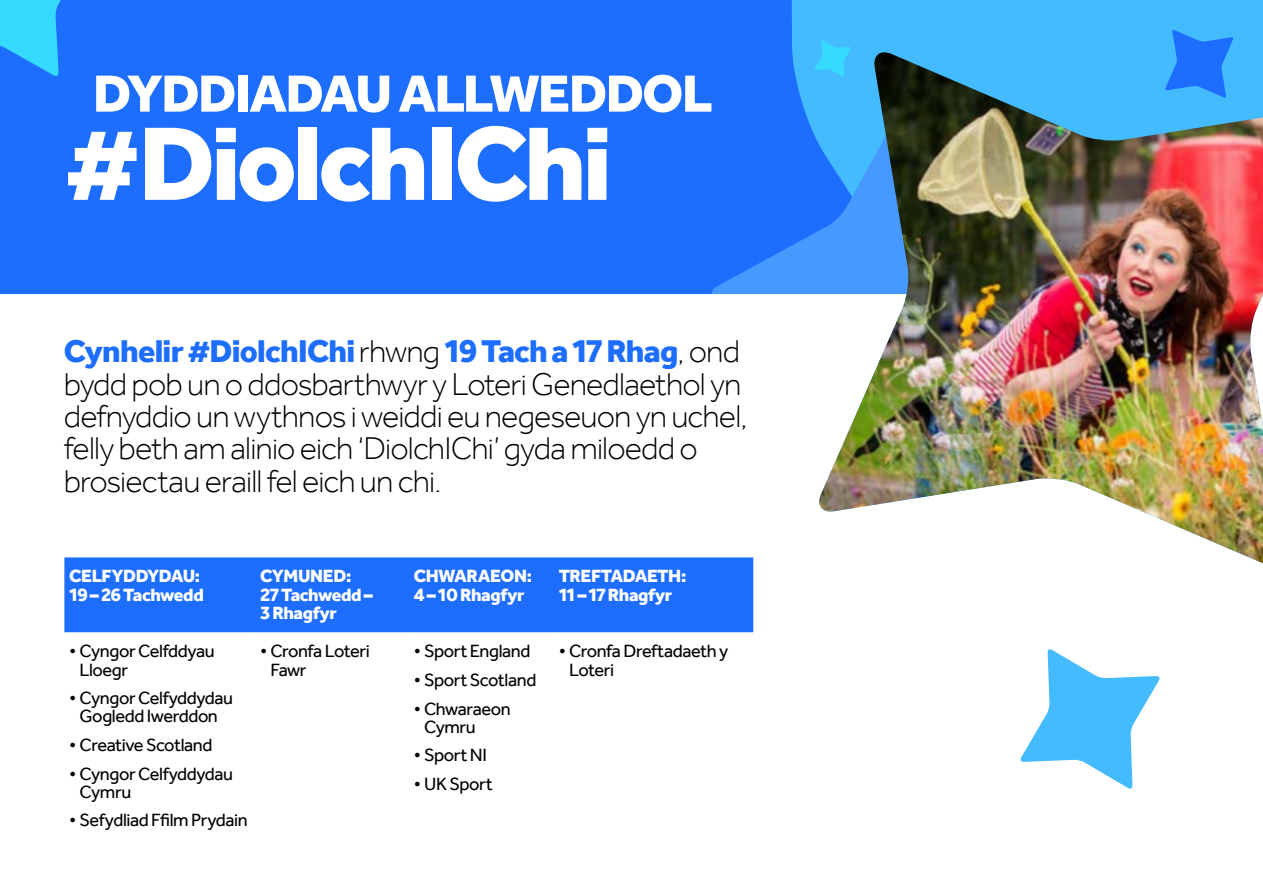
<style>
.page{position:relative;width:1263px;height:893px;background:#fff}
.page>*{position:absolute;margin:0;border:0;box-sizing:border-box;transform-origin:0 0}
.t1{font:800 108px "TNL Effra";letter-spacing:-.035em;color:#fff}
.t2{font:800 54px "TNL Effra";letter-spacing:-.035em;color:#fff}
.t3{font:300 32.4px/32.4px "TNL Effra";letter-spacing:-.025em;color:#000}
.t4{font:18.15px/18.3px "TNL Effra";letter-spacing:-.025em;color:#000}
.t5{font:800 18.15px/18.1px "TNL Effra";letter-spacing:-.025em;color:#fff}
.s1{font-weight:800;color:#1d6eff}
</style>
<div class="page">
<div style="left:64px;top:557px;width:689px;height:75px;background:#1d6eff"></div>
<svg style="left:65px;top:632px;width:688px;height:1px"></svg>
<hr style="left:255px;top:632px;width:1px;height:214px;background:#fff">
<hr style="left:408px;top:632px;width:1px;height:214px;background:#fff">
<hr style="left:553px;top:632px;width:1px;height:214px;background:#fff">
<svg style="left:0;top:0;width:1137px;height:293px;background:#2073ff"></svg>
<svg style="left:710px;top:90px;width:106px;height:203px;background:#2476ff"></svg>
<svg style="left:0;top:0;width:87px;height:77px;background:#2aa6ff"></svg>
<svg style="left:814px;top:40px;width:37px;height:37px"></svg>
<svg style="left:1020px;top:649px;width:140px;height:140px"></svg>
<img style="left:816px;top:52px;width:447px;height:511px">
<svg style="left:1165px;top:30px;width:68px;height:68px;background:#2c8cff"></svg>
<h2 class="t2" style="left:93px;top:60px;width:621px">DYDDIADAU ALLWEDDOL</h2>
<h1 class="t1" style="left:64px;top:97px;width:550px">#DiolchIChi</h1>
<p class="t3" style="left:64px;top:335px;width:685px"><span class="s1">Cynhelir #DiolchIChi</span> rhwng <span class="s1">19 Tach a 17 Rhag</span>, ond bydd pob un o ddosbarthwyr y Loteri Genedlaethol yn defnyddio un wythnos i weiddi eu negeseuon yn uchel, felly beth am alinio eich ‘DiolchIChi’ gyda miloedd o brosiectau eraill fel eich un chi.</p>
<p class="t5" style="left:69px;top:567px;width:136px">CELFYDDYDAU:<br>19 – 26 Tachwedd</p>
<p class="t5" style="left:260px;top:567px;width:114px">CYMUNED:<br>27 Tachwedd –<br>3 Rhagfyr</p>
<p class="t5" style="left:414px;top:567px;width:120px">CHWARAEON:<br>4 – 10 Rhagfyr</p>
<p class="t5" style="left:559px;top:567px;width:129px">TREFTADAETH:<br>11 – 17 Rhagfyr</p>
<p class="t4" style="left:80px;top:642px;width:137px;text-indent:-10px">• Cyngor Celfddyau<br>Lloegr</p>
<p class="t4" style="left:69px;top:689px;width:165px;text-align:center">• Cyngor Celfyddydau<br>Gogledd Iwerddon</p>
<p class="t4" style="left:69px;top:735px;width:145px">• Creative Scotland</p>
<p class="t4" style="left:80px;top:764px;width:155px;text-indent:-10px">• Cyngor Celfyddydau<br>Cymru</p>
<p class="t4" style="left:69px;top:811px;width:180px">• Sefydliad Ffilm Prydain</p>
<p class="t4" style="left:270px;top:642px;width:101px;text-indent:-10px">• Cronfa Loteri<br>Fawr</p>
<p class="t4" style="left:414px;top:642px;width:118px">• Sport England</p>
<p class="t4" style="left:414px;top:670px;width:124px">• Sport Scotland</p>
<p class="t4" style="left:424px;top:699px;width:88px;text-indent:-10px">• Chwaraeon<br>Cymru</p>
<p class="t4" style="left:414px;top:746px;width:75px">• Sport NI</p>
<p class="t4" style="left:414px;top:774px;width:81px">• UK Sport</p>
<p class="t4" style="left:569px;top:642px;width:161px;text-indent:-10px">• Cronfa Dreftadaeth y<br>Loteri</p>
</div>
